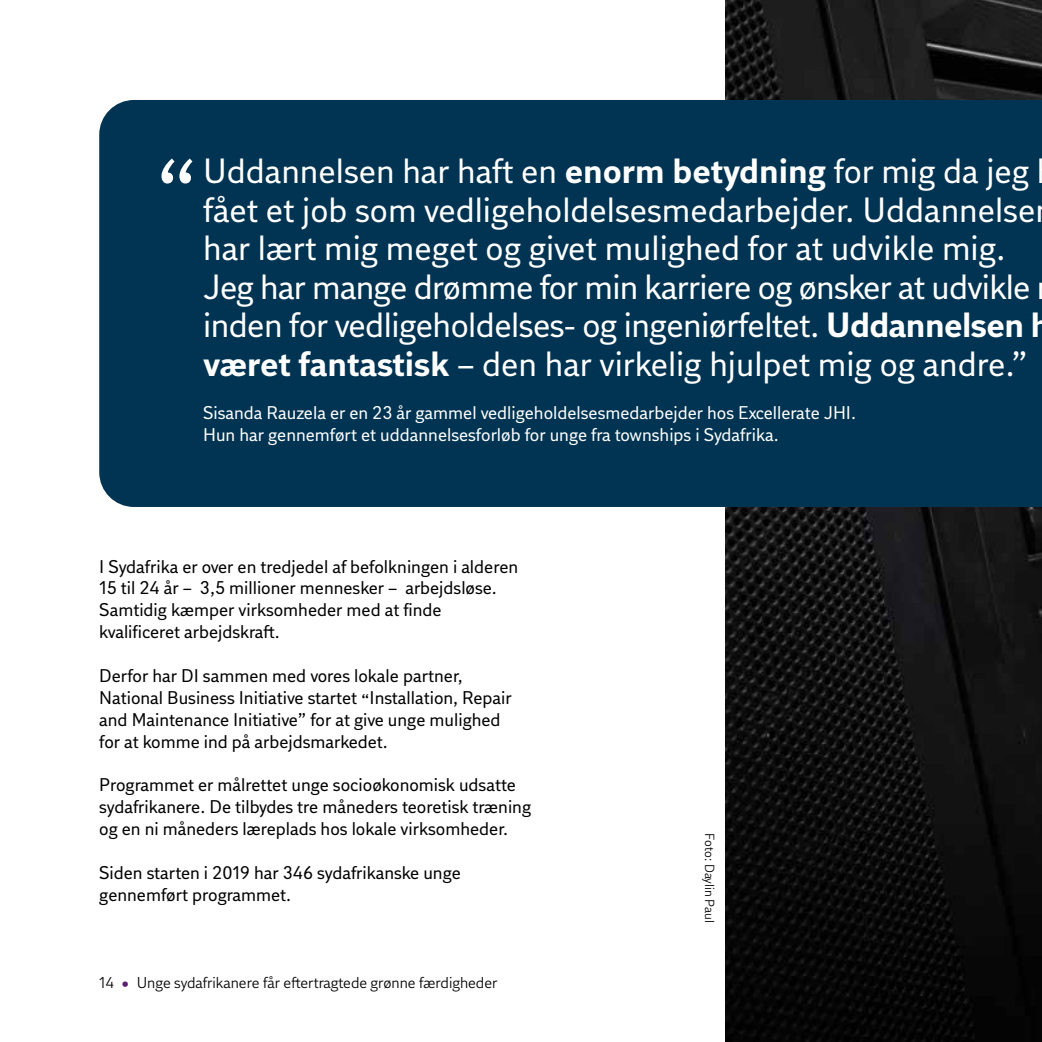
<style>
.page{position:relative;width:1042px;height:1042px;background:#fff}
.page>*{position:absolute;margin:0;border:0;box-sizing:border-box;transform-origin:0 0}
.t1{font:91.88px "DI Sans";color:#fff}
.t2{font:35px/38.5px "DI Sans";color:#fff}
.t3{font:18.38px/21.9px "DI Sans";color:#000}
.t4{font:18.38px/21.9px "DI Sans";color:#fff}
.t5{font:15.75px "DI Sans";color:#000}
.t6{font:13.12px "DI Sans";color:#000}
.s1{font-weight:700}
.s2{color:#5c2072}
</style>
<div class="page">
<img style="left:725px;top:0;width:317px;height:1042px">
<div style="left:99px;top:100px;width:943px;height:407px;background:#003452"></div>
<h1 class="t1" style="left:155px;top:135px;width:44px">“</h1>
<p class="t2" style="left:203px;top:151px;width:848px">Uddannelsen har haft en <span class="s1">enorm betydning</span> for mig da jeg fået et job som vedligeholdelsesmedarbejder. Uddannelse har lært mig meget og givet mulighed for at udvikle mig.<br>Jeg har mange drømme for min karriere og ønsker at udvikle inden for vedligeholdelses- og ingeniørfeltet. <span class="s1">Uddannelsen h været fantastisk</span> – den har virkelig hjulpet mig og andre.”</p>
<p class="t4" style="left:203px;top:402px;width:654px">Sisanda Rauzela er en 23 år gammel vedligeholdelsesmedarbejder hos Excellerate JHI.<br>Hun har gennemført et uddannelsesforløb for unge fra townships i Sydafrika.</p>
<p class="t3" style="left:99px;top:555px;width:420px">I Sydafrika er over en tredjedel af befolkningen i alderen 15 til 24 år – 3,5 millioner mennesker – arbejdsløse.<br>Samtidig kæmper virksomheder med at finde kvalificeret arbejdskraft.</p>
<p class="t3" style="left:99px;top:664px;width:414px">Derfor har DI sammen med vores lokale partner, National Business Initiative startet “Installation, Repair and Maintenance Initiative” for at give unge mulighed for at komme ind på arbejdsmarkedet.</p>
<p class="t3" style="left:99px;top:774px;width:433px">Programmet er målrettet unge socioøkonomisk udsatte sydafrikanere. De tilbydes tre måneders teoretisk træning og en ni måneders læreplads hos lokale virksomheder.</p>
<p class="t3" style="left:99px;top:861px;width:363px">Siden starten i 2019 har 346 sydafrikanske unge gennemført programmet.</p>
<p class="t5" style="left:99px;top:972px;width:400px">14 <span class="s2">•</span> Unge sydafrikanere får eftertragtede grønne færdigheder</p>
<p class="t6" style="left:718px;top:833px;width:91px;rotate:90deg">Foto: Daylin Paul</p>
</div>
